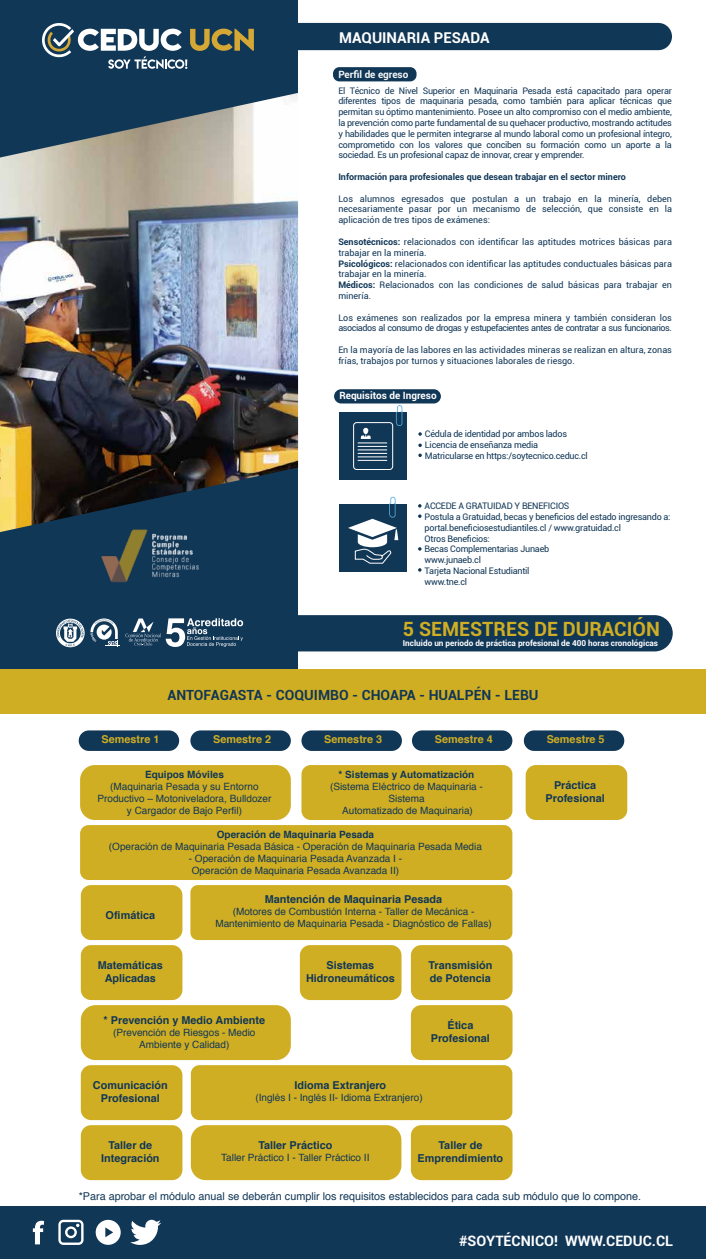
<style>
.page{position:relative;width:706px;height:1259px;background:#fff}
.page>*{position:absolute;margin:0;border:0;box-sizing:border-box;transform-origin:0 0}
.t1{font:700 19.6px "Roboto";color:#d0ae23}
.t2{font:700 14.9px "Roboto";color:#fff}
.t3{font:700 14.4px "Roboto";color:#fff}
.t4{font:700 14px "Roboto";color:#113757}
.t5{font:700 10.9px/13px "Helvetica";color:#113757;text-align:center}
.t6{font:700 10.9px "Helvetica";color:#d0ae23}
.t7{font:10.8px "Helvetica";color:#113757}
.t8{font:10px/12px "Helvetica";color:#113757;text-align:center}
.t9{font:700 10px "Helvetica";color:#113757}
.t10{font:700 10px "Roboto";color:#fff}
.t11{font:700 10px "Roboto";color:#f7f8f8}
.t12{font:9px/10.8px "Roboto";color:#113757;text-align:justify}
.t13{font:9px/10.8px "Roboto";letter-spacing:-.025em;color:#113757}
.t14{font:9px/10.8px "Roboto";letter-spacing:-.05em;color:#113757}
.t15{font:700 9px "Roboto";color:#113757}
.t16{font:700 8.2px "Roboto";color:#fff}
.s1{font-weight:700}
</style>
<div class="page">
<div style="left:333px;top:67px;width:83px;height:14px;background:#113757;border-radius:6px"></div>
<div style="left:268px;top:23px;width:404px;height:27px;background:#113757;border-radius:14px"></div>
<div style="left:0;top:0;width:298px;height:679px;background:#113757"></div>
<img style="left:0;top:93px;width:298px;height:439px">
<svg style="left:42px;top:23px;width:212px;height:46px"></svg>
<div style="left:0;top:670px;width:706px;height:43px;background:#d0ae23"></div>
<div style="left:265px;top:615px;width:408px;height:36px;background:#113757;border-radius:18px"></div>
<div style="left:526px;top:765px;width:101px;height:55px;background:#d0ae23;border-radius:10px"></div>
<div style="left:79px;top:730px;width:100px;height:21px;background:#113757;border-radius:10px"></div>
<div style="left:301px;top:765px;width:211px;height:55px;background:#d0ae23;border-radius:9px"></div>
<div style="left:80px;top:765px;width:211px;height:55px;background:#d0ae23;border-radius:15px"></div>
<div style="left:190px;top:730px;width:101px;height:21px;background:#113757;border-radius:10px"></div>
<div style="left:301px;top:730px;width:101px;height:21px;background:#113757;border-radius:10px"></div>
<div style="left:412px;top:730px;width:100px;height:21px;background:#113757;border-radius:10px"></div>
<div style="left:524px;top:730px;width:100px;height:21px;background:#113757;border-radius:10px"></div>
<div style="left:0;top:1206px;width:706px;height:53px;background:#113757"></div>
<svg style="left:33px;top:1220px;width:11px;height:24px"></svg>
<svg style="left:58px;top:1219px;width:26px;height:25px"></svg>
<svg style="left:96px;top:1219px;width:25px;height:25px"></svg>
<svg style="left:130px;top:1219px;width:31px;height:25px"></svg>
<div style="left:334px;top:389px;width:107px;height:14px;background:#113757;border-radius:7px"></div>
<div style="left:339px;top:412px;width:68px;height:68px;background:#113757"></div>
<svg style="left:353px;top:405px;width:49px;height:65px"></svg>
<div style="left:339px;top:504px;width:68px;height:67px;background:#113757"></div>
<svg style="left:418px;top:514px;width:3px;height:4px"></svg>
<svg style="left:348px;top:497px;width:50px;height:67px"></svg>
<div style="left:80px;top:825px;width:432px;height:55px;background:#d0ae23;border-radius:9px"></div>
<div style="left:190px;top:885px;width:322px;height:55px;background:#d0ae23;border-radius:7px"></div>
<div style="left:81px;top:885px;width:101px;height:55px;background:#d0ae23;border-radius:10px"></div>
<div style="left:81px;top:945px;width:101px;height:55px;background:#d0ae23;border-radius:10px"></div>
<div style="left:81px;top:1065px;width:101px;height:55px;background:#d0ae23;border-radius:10px"></div>
<div style="left:191px;top:1065px;width:321px;height:55px;background:#d0ae23;border-radius:9px"></div>
<div style="left:300px;top:945px;width:101px;height:55px;background:#d0ae23;border-radius:10px"></div>
<div style="left:411px;top:945px;width:101px;height:55px;background:#d0ae23;border-radius:10px"></div>
<div style="left:81px;top:1125px;width:101px;height:55px;background:#d0ae23;border-radius:10px"></div>
<div style="left:191px;top:1125px;width:210px;height:55px;background:#d0ae23;border-radius:15px"></div>
<div style="left:411px;top:1125px;width:101px;height:55px;background:#d0ae23;border-radius:10px"></div>
<div style="left:411px;top:1005px;width:101px;height:55px;background:#d0ae23;border-radius:10px"></div>
<div style="left:81px;top:1005px;width:210px;height:55px;background:#d0ae23;border-radius:15px"></div>
<img style="left:101px;top:529px;width:98px;height:53px">
<svg style="left:418px;top:432px;width:4px;height:4px"></svg>
<svg style="left:418px;top:443px;width:4px;height:4px"></svg>
<svg style="left:418px;top:453px;width:4px;height:4px"></svg>
<svg style="left:56px;top:618px;width:187px;height:29px"></svg>
<h2 class="t2" style="left:339px;top:27px;width:152px">MAQUINARIA PESADA</h2>
<p class="t11" style="left:338px;top:67px;width:72px">Perfil de egreso</p>
<p class="t12" style="left:338px;top:85px;width:335px">El Técnico de Nivel Superior en Maquinaria Pesada está capacitado para operar diferentes tipos de maquinaria pesada, como también para aplicar técnicas que permitan su óptimo mantenimiento. Posee un alto compromiso con el medio ambiente, la prevención como parte fundamental de su quehacer productivo, mostrando actitudes y habilidades que le permiten integrarse al mundo laboral como un profesional íntegro, comprometido con los valores que conciben su formación como un aporte a la sociedad. Es un profesional capaz de innovar, crear y emprender.</p>
<p class="t15" style="left:338px;top:170px;width:289px">Información para profesionales que desean trabajar en el sector minero</p>
<p class="t12" style="left:338px;top:193px;width:335px">Los alumnos egresados que postulan a un trabajo en la minería, deben necesariamente pasar por un mecanismo de selección, que consiste en la aplicación de tres tipos de exámenes:</p>
<p class="t12" style="left:338px;top:236px;width:335px;text-align:left"><span class="s1">Sensotécnicos:</span> relacionados con identificar las aptitudes motrices básicas para trabajar en la minería.<br><span class="s1">Psicológicos:</span> relacionados con identificar las aptitudes conductuales básicas para trabajar en la minería.<br><span class="s1">Médicos:</span> Relacionados con las condiciones de salud básicas para trabajar en minería.</p>
<p class="t14" style="left:338px;top:311px;width:335px">Los exámenes son realizados por la empresa minera y también consideran los asociados al consumo de drogas y estupefacientes antes de contratar a sus funcionarios.</p>
<p class="t12" style="left:338px;top:344px;width:335px">En la mayoría de las labores en las actividades mineras se realizan en altura, zonas frías, trabajos por turnos y situaciones laborales de riesgo.</p>
<p class="t10" style="left:339px;top:388px;width:99px">Requisitos de Ingreso</p>
<p class="t13" style="left:425px;top:428px;width:164px">Cédula de identidad por ambos lados<br>Licencia de enseñanza media<br>Matricularse en https:/soytecnico.ceduc.cl</p>
<p class="t13" style="left:425px;top:500px;width:247px">ACCEDE A GRATUIDAD Y BENEFICIOS<br>Postula a Gratuidad, becas y beneficios del estado ingresando a: portal.beneficiosestudiantiles.cl / www.gratuidad.cl<br>Otros Beneficios:<br>Becas Complementarias Junaeb<br>www.junaeb.cl<br>Tarjeta Nacional Estudiantil<br>www.tne.cl</p>
<h1 class="t1" style="left:403px;top:615px;width:258px">5 SEMESTRES DE DURACIÓN</h1>
<p class="t16" style="left:403px;top:637px;width:257px">Incluido un periodo de práctica profesional de 400 horas cronológicas</p>
<h3 class="t4" style="left:167px;top:685px;width:373px">ANTOFAGASTA - COQUIMBO - CHOAPA - HUALPÉN - LEBU</h3>
<p class="t6" style="left:102px;top:730px;width:59px">Semestre 1</p>
<p class="t6" style="left:213px;top:730px;width:59px">Semestre 2</p>
<p class="t6" style="left:324px;top:730px;width:59px">Semestre 3</p>
<p class="t6" style="left:435px;top:730px;width:59px">Semestre 4</p>
<p class="t6" style="left:547px;top:730px;width:59px">Semestre 5</p>
<p class="t9" style="left:145px;top:766px;width:80px">Equipos Móviles</p>
<p class="t8" style="left:97px;top:780px;width:175px">(Maquinaria Pesada y su Entorno<br>Productivo – Motoniveladora, Bulldozer y Cargador de Bajo Perfil)</p>
<p class="t9" style="left:217px;top:826px;width:159px">Operación de Maquinaria Pesada</p>
<p class="t8" style="left:109px;top:840px;width:374px">(Operación de Maquinaria Pesada Básica - Operación de Maquinaria Pesada Media</p>
<p class="t8" style="left:189px;top:852px;width:215px">- Operación de Maquinaria Pesada Avanzada I -<br>Operación de Maquinaria Pesada Avanzada II)</p>
<p class="t5" style="left:265px;top:893px;width:179px">Mantención de Maquinaria Pesada</p>
<p class="t8" style="left:215px;top:906px;width:278px">(Motores de Combustión Interna - Taller de Mecánica -<br>Mantenimiento de Maquinaria Pesada - Diagnóstico de Fallas)</p>
<p class="t9" style="left:339px;top:766px;width:137px">* Sistemas y Automatización</p>
<p class="t8" style="left:330px;top:780px;width:154px">(Sistema Eléctrico de Maquinaria -<br>Sistema<br>Automatizado de Maquinaria)</p>
<p class="t5" style="left:106px;top:908px;width:51px">Ofimática</p>
<p class="t5" style="left:98px;top:958px;width:67px">Matemáticas<br>Aplicadas</p>
<p class="t5" style="left:104px;top:1013px;width:163px">* Prevención y Medio Ambiente</p>
<p class="t8" style="left:113px;top:1026px;width:144px">(Prevención de Riesgos - Medio<br>Ambiente y Calidad)</p>
<p class="t5" style="left:306px;top:958px;width:90px">Sistemas<br>Hidroneumáticos</p>
<p class="t5" style="left:428px;top:958px;width:66px;text-align:left">Transmisión de Potencia</p>
<p class="t5" style="left:431px;top:1018px;width:61px">Ética<br>Profesional</p>
<p class="t5" style="left:93px;top:1078px;width:76px">Comunicación<br>Profesional</p>
<p class="t5" style="left:294px;top:1078px;width:93px">Idioma Extranjero</p>
<p class="t8" style="left:255px;top:1091px;width:169px">(Inglés I - Inglés II- Idioma Extranjero)</p>
<p class="t5" style="left:101px;top:1138px;width:60px">Taller de<br>Integración</p>
<p class="t5" style="left:258px;top:1138px;width:76px">Taller Práctico</p>
<p class="t8" style="left:221px;top:1151px;width:150px">Taller Práctico I - Taller Práctico II</p>
<p class="t5" style="left:417px;top:1138px;width:87px">Taller de<br>Emprendimiento</p>
<p class="t5" style="left:545px;top:778px;width:61px">Práctica<br>Profesional</p>
<p class="t7" style="left:79px;top:1188px;width:564px">*Para aprobar el módulo anual se deberán cumplir los requisitos establecidos para cada sub módulo que lo compone.</p>
<h3 class="t3" style="left:459px;top:1230px;width:215px">#SOYTÉCNICO! WWW.CEDUC.CL</h3>
</div>
